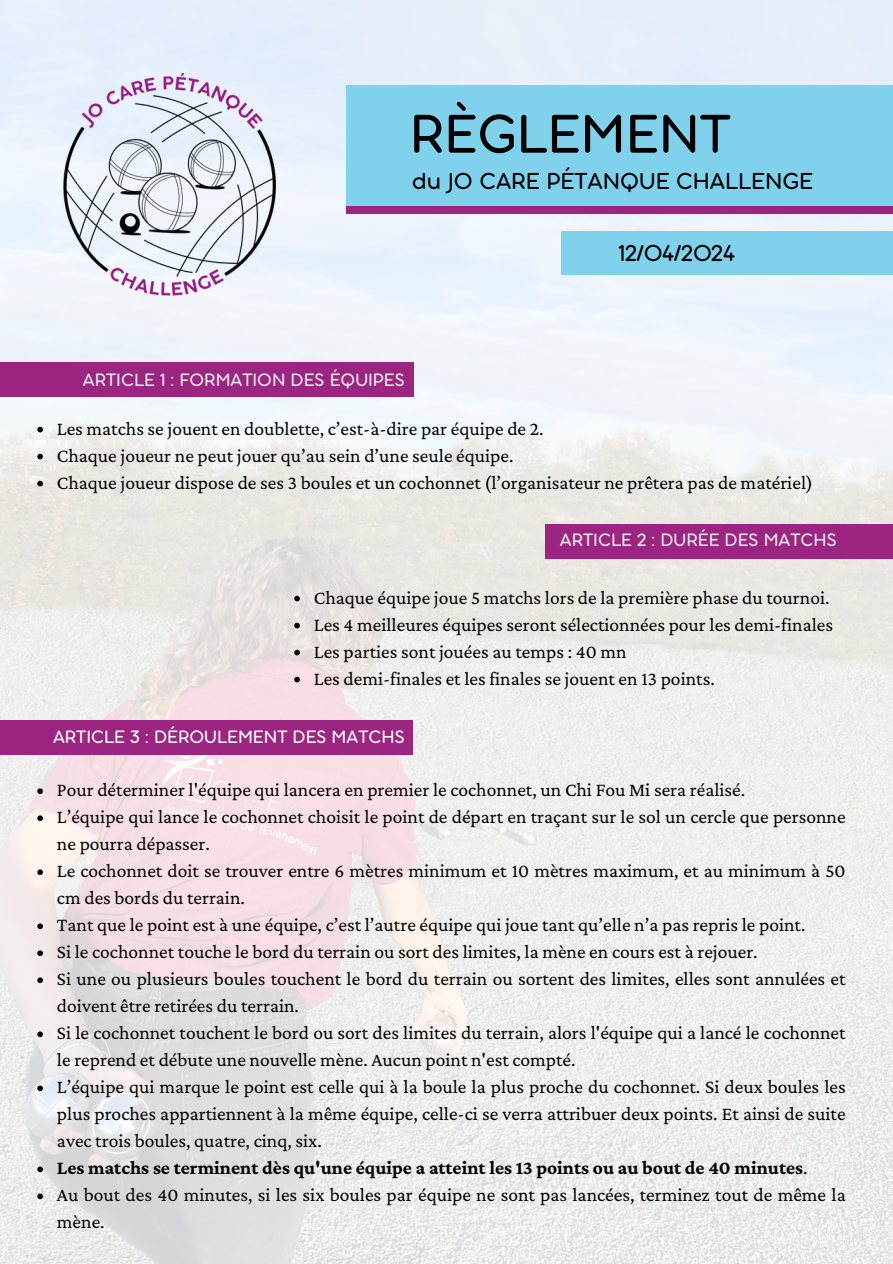
<style>
.page{position:relative;width:893px;height:1264px;background:#fff}
.page>*{position:absolute;margin:0;border:0;box-sizing:border-box;transform-origin:0 0}
.t1{font:59.25px "Aristotelica Pro Tx";color:#000}
.t2{font:25.05px "Aristotelica Pro Tx";color:#000}
.t3{font:19.5px/27px "Crimson Pro";color:#000}
.t4{font:700 19.5px "Crimson Pro";color:#000}
.t5{font:19.5px "Aristotelica Pro Tx";color:#eeebed}
.t6{font:19.5px "Aristotelica Pro Tx";color:#fff}
.s1{font-weight:400}
</style>
<div class="page">
<img style="left:0;top:0;width:892px;height:1263px">
<div style="left:561px;top:231px;width:331px;height:44px;background:#80d1ec"></div>
<div style="left:346px;top:86px;width:546px;height:120px;background:#80d1ec"></div>
<div style="left:0;top:363px;width:413px;height:34px;background:#9b2581"></div>
<div style="left:346px;top:206px;width:546px;height:8px;background:#9b2581"></div>
<svg style="left:294px;top:595px;width:6px;height:6px"></svg>
<svg style="left:294px;top:622px;width:6px;height:6px"></svg>
<svg style="left:294px;top:649px;width:6px;height:6px"></svg>
<svg style="left:294px;top:676px;width:6px;height:6px"></svg>
<div style="left:0;top:720px;width:412px;height:34px;background:#9b2581"></div>
<svg style="left:37px;top:788px;width:6px;height:6px"></svg>
<svg style="left:37px;top:815px;width:6px;height:6px"></svg>
<svg style="left:37px;top:869px;width:6px;height:6px"></svg>
<svg style="left:37px;top:923px;width:6px;height:6px"></svg>
<svg style="left:37px;top:950px;width:6px;height:6px"></svg>
<svg style="left:37px;top:977px;width:6px;height:6px"></svg>
<svg style="left:37px;top:1031px;width:6px;height:6px"></svg>
<svg style="left:37px;top:1085px;width:6px;height:6px"></svg>
<svg style="left:37px;top:1166px;width:6px;height:6px"></svg>
<svg style="left:37px;top:1193px;width:6px;height:6px"></svg>
<div style="left:545px;top:524px;width:347px;height:34px;background:#9b2581"></div>
<svg style="left:37px;top:427px;width:6px;height:5px"></svg>
<svg style="left:37px;top:454px;width:6px;height:5px"></svg>
<svg style="left:37px;top:481px;width:6px;height:5px"></svg>
<img style="left:59px;top:69px;width:222px;height:229px">
<p class="t1" style="left:409px;top:114px;width:322px">RÈGLEMENT</p>
<p class="t2" style="left:412px;top:172px;width:402px">du JO CARE PÉTANQUE CHALLENGE</p>
<h3 class="t5" style="left:83px;top:373px;width:323px">ARTICLE 1 : FORMATION DES ÉQUIPES</h3>
<p class="t2" style="left:618px;top:244px;width:118px">12/04/2024</p>
<p class="t3" style="left:57px;top:414px;width:488px">Les matchs se jouent en doublette, c’est-à-dire par équipe de 2.</p>
<p class="t3" style="left:57px;top:441px;width:458px">Chaque joueur ne peut jouer qu’au sein d’une seule équipe.</p>
<p class="t3" style="left:57px;top:468px;width:757px">Chaque joueur dispose de ses 3 boules et un cochonnet (l’organisateur ne prêtera pas de matériel)</p>
<p class="t5" style="left:560px;top:533px;width:278px">ARTICLE 2 : DURÉE DES MATCHS</p>
<p class="t3" style="left:314px;top:583px;width:517px">Chaque équipe joue 5 matchs lors de la première phase du tournoi.</p>
<h1 class="t3" style="left:314px;top:610px;width:520px">Les 4 meilleures équipes seront sélectionnées pour les demi-finales</h1>
<h2 class="t3" style="left:314px;top:637px;width:314px">Les parties sont jouées au temps : 40 mn</h2>
<h2 class="t3" style="left:314px;top:664px;width:402px">Les demi-finales et les finales se jouent en 13 points.</h2>
<h3 class="t6" style="left:53px;top:730px;width:353px">ARTICLE 3 : DÉROULEMENT DES MATCHS</h3>
<p class="t3" style="left:57px;top:776px;width:689px">Pour déterminer l'équipe qui lancera en premier le cochonnet, un Chi Fou Mi sera réalisé.</p>
<p class="t3" style="left:57px;top:803px;width:790px">L’équipe qui lance le cochonnet choisit le point de départ en traçant sur le sol un cercle que personne ne pourra dépasser.</p>
<p class="t3" style="left:57px;top:857px;width:790px">Le cochonnet doit se trouver entre 6 mètres minimum et 10 mètres maximum, et au minimum à 50 cm des bords du terrain.</p>
<p class="t3" style="left:57px;top:911px;width:750px">Tant que le point est à une équipe, c’est l’autre équipe qui joue tant qu’elle n’a pas repris le point.</p>
<h3 class="t3" style="left:57px;top:938px;width:702px">Si le cochonnet touche le bord du terrain ou sort des limites, la mène en cours est à rejouer.</h3>
<p class="t3" style="left:57px;top:965px;width:790px">Si une ou plusieurs boules touchent le bord du terrain ou sortent des limites, elles sont annulées et doivent être retirées du terrain.</p>
<p class="t3" style="left:57px;top:1019px;width:790px">Si le cochonnet touchent le bord ou sort des limites du terrain, alors l'équipe qui a lancé le cochonnet le reprend et débute une nouvelle mène. Aucun point n'est compté.</p>
<p class="t3" style="left:57px;top:1073px;width:790px;text-align:justify">L’équipe qui marque le point est celle qui à la boule la plus proche du cochonnet. Si deux boules les plus proches appartiennent à la même équipe, celle-ci se verra attribuer deux points. Et ainsi de suite avec trois boules, quatre, cinq, six.</p>
<p class="t4" style="left:57px;top:1156px;width:752px">Les matchs se terminent dès qu'une équipe a atteint les 13 points ou au bout de 40 minutes<span class="s1">.</span></p>
<p class="t3" style="left:57px;top:1181px;width:790px">Au bout des 40 minutes, si les six boules par équipe ne sont pas lancées, terminez tout de même la mène.</p>
</div>
